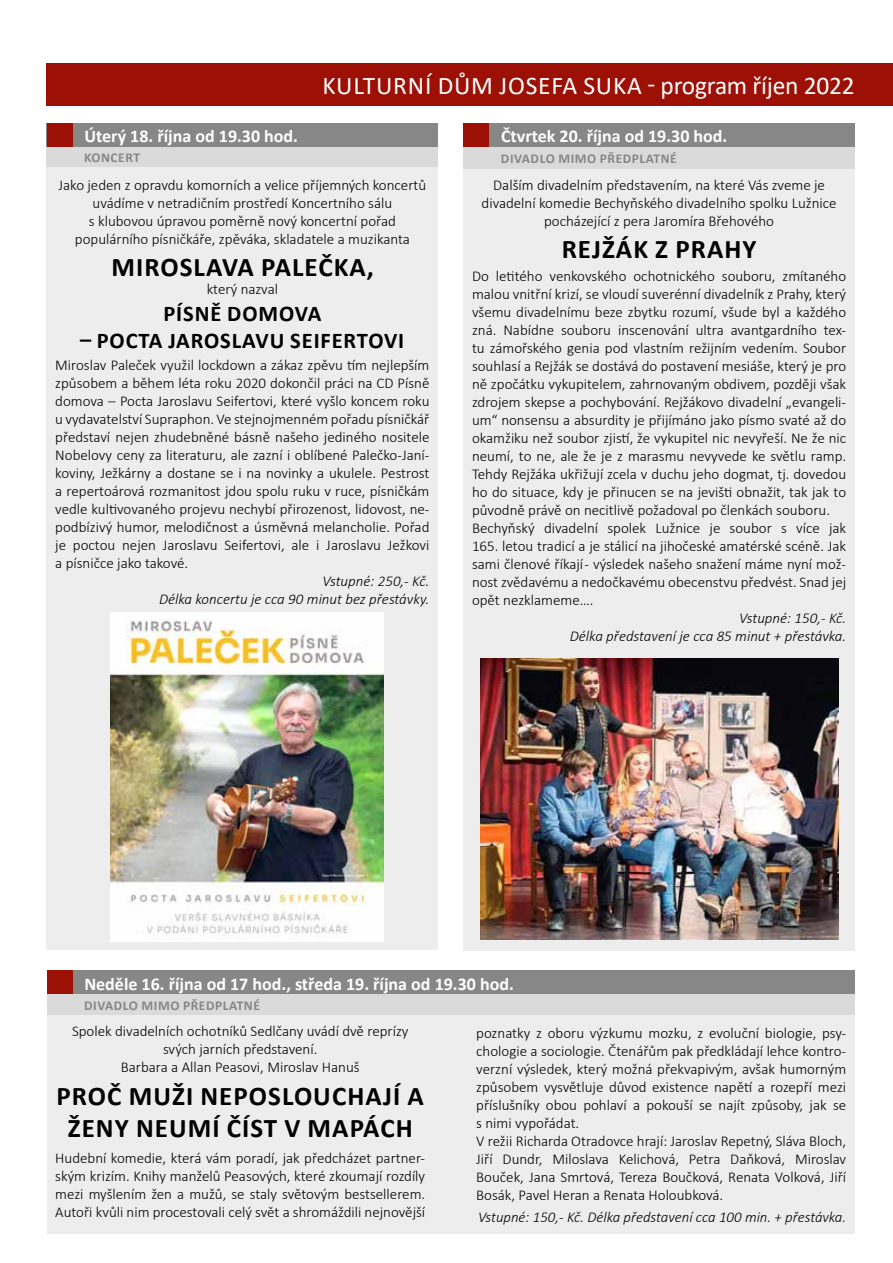
<style>
.page{position:relative;width:893px;height:1263px;background:#fff}
.page>*{position:absolute;margin:0;border:0;box-sizing:border-box;transform-origin:0 0}
.t1{font:700 27px/32.4px "Calibri";letter-spacing:.04em;color:#000;text-align:center}
.t2{font:25.5px "Calibri";color:#fff}
.t3{font:700 22.5px "Calibri";letter-spacing:.04em;color:#000}
.t4{font:700 18px "Calibri";color:#fff}
.t5{font:300 15px/18px "Calibri";color:#000;text-align:center}
.t6{font:italic 300 15px/18px "Calibri";color:#000;text-align:right}
.t7{font:700 13.5px "Calibri";letter-spacing:.04em;color:#878787}
</style>
<div class="page">
<div style="left:47px;top:63px;width:846px;height:43px;background:#9c1006"></div>
<div style="left:47px;top:123px;width:391px;height:24px;background:#878787"></div>
<div style="left:47px;top:123px;width:25px;height:24px;background:#9c1006"></div>
<div style="left:47px;top:147px;width:391px;height:22px;background:#dadada"></div>
<div style="left:47px;top:168px;width:391px;height:782px;background:#ededed"></div>
<div style="left:463px;top:123px;width:392px;height:24px;background:#878787"></div>
<div style="left:463px;top:123px;width:26px;height:24px;background:#9c1006"></div>
<div style="left:463px;top:147px;width:392px;height:22px;background:#dadada"></div>
<div style="left:463px;top:169px;width:392px;height:781px;background:#ededed"></div>
<div style="left:47px;top:971px;width:808px;height:24px;background:#878787"></div>
<div style="left:47px;top:971px;width:25px;height:24px;background:#9c1006"></div>
<div style="left:47px;top:994px;width:808px;height:22px;background:#dadada"></div>
<div style="left:47px;top:1015px;width:808px;height:218px;background:#ededed"></div>
<img style="left:110px;top:613px;width:274px;height:328px">
<img style="left:481px;top:658px;width:357px;height:282px">
<h2 class="t2" style="left:323px;top:68px;width:534px">KULTURNÍ DŮM JOSEFA SUKA - program říjen 2022</h2>
<p class="t4" style="left:84px;top:123px;width:215px">Úterý 18. října od 19.30 hod.</p>
<p class="t7" style="left:84px;top:148px;width:57px">KONCERT</p>
<p class="t5" style="left:59px;top:176px;width:369px">Jako jeden z opravdu komorních a velice příjemných koncertů uvádíme v netradičním prostředí Koncertního sálu<br>s klubovou úpravou poměrně nový koncertní pořad populárního písničkáře, zpěváka, skladatele a muzikanta</p>
<h1 class="t1" style="left:111px;top:251px;width:264px">MIROSLAVA PALEČKA,</h1>
<p class="t5" style="left:207px;top:280px;width:73px">který nazval</p>
<h3 class="t3" style="left:163px;top:298px;width:159px">PÍSNĚ DOMOVA</h3>
<h3 class="t3" style="left:80px;top:325px;width:326px">– POCTA JAROSLAVU SEIFERTOVI</h3>
<p class="t5" style="left:55px;top:356px;width:376px;text-align:justify">Miroslav Paleček využil lockdown a zákaz zpěvu tím nejlepším způsobem a během léta roku 2020 dokončil práci na CD Písně domova – Pocta Jaroslavu Seifertovi, které vyšlo koncem roku u vydavatelství Supraphon. Ve stejnojmenném pořadu písničkář představí nejen zhudebněné básně našeho jediného nositele Nobelovy ceny za literaturu, ale zazní i oblíbené Palečko-Janí&shy;koviny, Ježkárny a dostane se i na novinky a ukulele. Pestrost a repertoárová rozmanitost jdou spolu ruku v ruce, písničkám vedle kultivovaného projevu nechybí přirozenost, lidovost, ne&shy;podbízivý humor, melodičnost a úsměvná melancholie. Pořad je poctou nejen Jaroslavu Seifertovi, ale i Jaroslavu Ježkovi a písničce jako takové.</p>
<p class="t6" style="left:159px;top:572px;width:272px">Vstupné: 250,- Kč.<br>Délka koncertu je cca 90 minut bez přestávky.</p>
<p class="t4" style="left:501px;top:123px;width:228px">Čtvrtek 20. října od 19.30 hod.</p>
<p class="t7" style="left:501px;top:149px;width:177px">DIVADLO MIMO PŘEDPLATNÉ</p>
<p class="t5" style="left:482px;top:176px;width:357px">Dalším divadelním představením, na které Vás zveme je divadelní komedie Bechyňského divadelního spolku Lužnice pocházející z pera Jaromíra Břehového</p>
<h1 class="t1" style="left:562px;top:233px;width:196px">REJŽÁK Z PRAHY</h1>
<p class="t5" style="left:472px;top:266px;width:376px;text-align:left">Do letitého venkovského ochotnického souboru, zmítaného malou vnitřní krizí, se vloudí suverénní divadelník z Prahy, který všemu divadelnímu beze zbytku rozumí, všude byl a každého zná. Nabídne souboru inscenování ultra avantgardního tex&shy;tu zámořského genia pod vlastním režijním vedením. Soubor souhlasí a Rejžák se dostává do postavení mesiáše, který je pro ně zpočátku vykupitelem, zahrnovaným obdivem, později však zdrojem skepse a pochybování. Rejžákovo divadelní „evangeli&shy;um“ nonsensu a absurdity je přijímáno jako písmo svaté až do okamžiku než soubor zjistí, že vykupitel nic nevyřeší. Ne že nic neumí, to ne, ale že je z marasmu nevyvede ke světlu ramp.<br>Tehdy Rejžáka ukřižují zcela v duchu jeho dogmat, tj. dovedou ho do situace, kdy je přinucen se na jevišti obnažit, tak jak to původně právě on necitlivě požadoval po členkách souboru.<br>Bechyňský divadelní spolek Lužnice je soubor s více jak 165. letou tradicí a je stálicí na jihočeské amatérské scéně. Jak sami členové říkají - výsledek našeho snažení máme nyní mož&shy;nost zvědavému a nedočkavému obecenstvu předvést. Snad jej opět nezklameme….</p>
<p class="t6" style="left:570px;top:608px;width:278px">Vstupné: 150,- Kč.<br>Délka představení je cca 85 minut + přestávka.</p>
<p class="t4" style="left:84px;top:971px;width:431px">Neděle 16. října od 17 hod., středa 19. října od 19.30 hod.</p>
<p class="t7" style="left:84px;top:996px;width:177px">DIVADLO MIMO PŘEDPLATNÉ</p>
<p class="t5" style="left:72px;top:1022px;width:338px">Spolek divadelních ochotníků Sedlčany uvádí dvě reprízy svých jarních představení.<br>Barbara a Allan Peasovi, Miroslav Hanuš</p>
<h1 class="t1" style="left:57px;top:1079px;width:369px">PROČ MUŽI NEPOSLOUCHAJÍ A<br>ŽENY NEUMÍ ČÍST V MAPÁCH</h1>
<p class="t5" style="left:55px;top:1149px;width:371px;text-align:justify">Hudební komedie, která vám poradí, jak předcházet partner&shy;ským krizím. Knihy manželů Peasových, které zkoumají rozdíly mezi myšlením žen a mužů, se staly světovým bestsellerem.<br>Autoři kvůli nim procestovali celý svět a shromáždili nejnovější</p>
<p class="t5" style="left:476px;top:1023px;width:371px;text-align:left">poznatky z oboru výzkumu mozku, z evoluční biologie, psy&shy;chologie a sociologie. Čtenářům pak předkládají lehce kontro&shy;verzní výsledek, který možná překvapivým, avšak humorným způsobem vysvětluje důvod existence napětí a rozepří mezi příslušníky obou pohlaví a pokouší se najít způsoby, jak se s nimi vypořádat.<br>V režii Richarda Otradovce hrají: Jaroslav Repetný, Sláva Bloch, Jiří Dundr, Miloslava Kelichová, Petra Daňková, Miroslav Bouček, Jana Smrtová, Tereza Boučková, Renata Volková, Jiří Bosák, Pavel Heran a Renata Holoubková.</p>
<p class="t6" style="left:478px;top:1208px;width:370px">Vstupné: 150,- Kč. Délka představení cca 100 min. + přestávka.</p>
</div>
